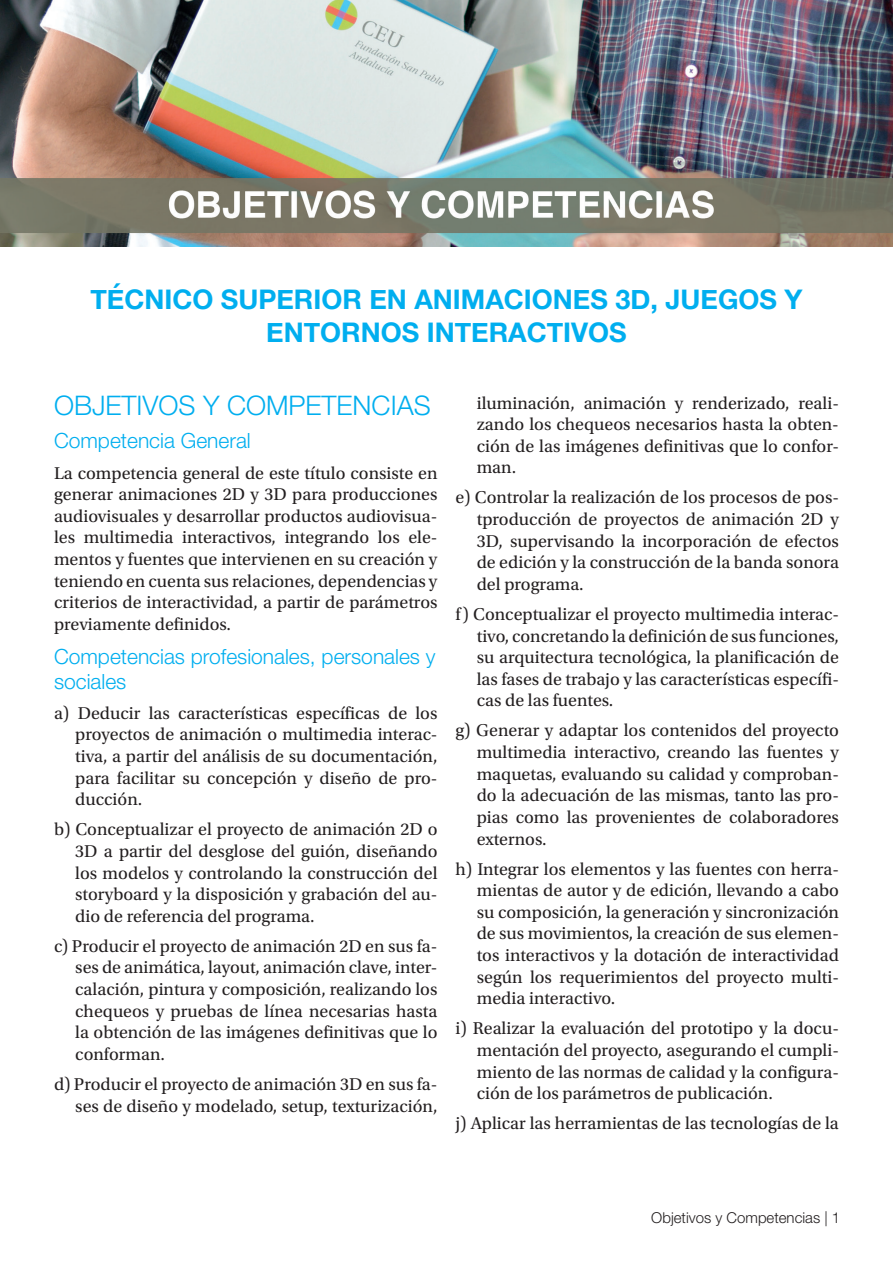
<style>
.page{position:relative;width:893px;height:1263px;background:#fff}
.page>*{position:absolute;margin:0;border:0;box-sizing:border-box;transform-origin:0 0}
.t1{font:700 27px/32.4px "Helvetica Neue";color:#00aeef;text-align:center}
.t2{font:300 27px "Helvetica Neue LT Std";color:#00aeef}
.t3{font:300 21px/25.2px "Helvetica Neue LT Std";color:#00aeef}
.t4{font:18px/21.6px "Utopia Std";color:#231f20;text-align:justify}
.t5{font:300 15px "Helvetica Neue LT Std";color:#231f20}
</style>
<div class="page">
<img style="left:0;top:0;width:893px;height:247px">
<h1 class="t1" style="left:90px;top:284px;width:714px">TÉCNICO SUPERIOR EN ANIMACIONES 3D, JUEGOS Y<br>ENTORNOS INTERACTIVOS</h1>
<h1 class="t2" style="left:54px;top:389px;width:378px">OBJETIVOS Y COMPETENCIAS</h1>
<p class="t3" style="left:54px;top:428px;width:198px">Competencia General</p>
<p class="t4" style="left:54px;top:462px;width:385px">La competencia general de este título consiste en generar animaciones 2D y 3D para producciones audiovisuales y desarrollar productos audiovisua&shy;les multimedia interactivos, integrando los ele&shy;mentos y fuentes que intervienen en su creación y teniendo en cuenta sus relaciones, dependencias y criterios de interactividad, a partir de parámetros previamente definidos.</p>
<p class="t3" style="left:54px;top:643px;width:383px">Competencias profesionales, personales y sociales</p>
<p class="t4" style="left:75px;top:702px;width:364px;text-indent:-21px">a) Deducir las características específicas de los proyectos de animación o multimedia interac&shy;tiva, a partir del análisis de su documentación, para facilitar su concepción y diseño de pro&shy;ducción.</p>
<p class="t4" style="left:75px;top:819px;width:364px;text-indent:-21px">b) Conceptualizar el proyecto de animación 2D o 3D a partir del desglose del guión, diseñando los modelos y controlando la construcción del storyboard y la disposición y grabación del au&shy;dio de referencia del programa.</p>
<p class="t4" style="left:75px;top:935px;width:364px;text-indent:-21px">c) Producir el proyecto de animación 2D en sus fa&shy;ses de animática, layout, animación clave, inter&shy;calación, pintura y composición, realizando los chequeos y pruebas de línea necesarias hasta la obtención de las imágenes definitivas que lo conforman.</p>
<p class="t4" style="left:54px;top:1074px;width:385px;text-align:right">d) Producir el proyecto de animación 3D en sus fa&shy;ses de diseño y modelado, setup, texturización,</p>
<p class="t4" style="left:477px;top:392px;width:364px">iluminación, animación y renderizado, reali&shy;zando los chequeos necesarios hasta la obten&shy;ción de las imágenes definitivas que lo confor&shy;man.</p>
<p class="t4" style="left:477px;top:487px;width:364px;text-indent:-21px">e) Controlar la realización de los procesos de pos&shy;tproducción de proyectos de animación 2D y 3D, supervisando la incorporación de efectos de edición y la construcción de la banda sonora del programa.</p>
<p class="t4" style="left:477px;top:604px;width:364px;text-indent:-21px">f) Conceptualizar el proyecto multimedia interac&shy;tivo, concretando la definición de sus funciones, su arquitectura tecnológica, la planificación de las fases de trabajo y las características específi&shy;cas de las fuentes.</p>
<p class="t4" style="left:477px;top:720px;width:364px;text-indent:-21px">g) Generar y adaptar los contenidos del proyecto multimedia interactivo, creando las fuentes y maquetas, evaluando su calidad y comproban&shy;do la adecuación de las mismas, tanto las pro&shy;pias como las provenientes de colaboradores externos.</p>
<p class="t4" style="left:477px;top:858px;width:364px;text-indent:-21px">h) Integrar los elementos y las fuentes con herra&shy;mientas de autor y de edición, llevando a cabo su composición, la generación y sincronización de sus movimientos, la creación de sus elemen&shy;tos interactivos y la dotación de interactividad según los requerimientos del proyecto multi&shy;media interactivo.</p>
<p class="t4" style="left:477px;top:1018px;width:364px;text-indent:-21px">i) Realizar la evaluación del prototipo y la docu&shy;mentación del proyecto, asegurando el cumpli&shy;miento de las normas de calidad y la configura&shy;ción de los parámetros de publicación.</p>
<p class="t4" style="left:455px;top:1113px;width:385px">j) Aplicar las herramientas de las tecnologías de la</p>
<p class="t5" style="left:651px;top:1208px;width:190px">Objetivos y Competencias | 1</p>
</div>
